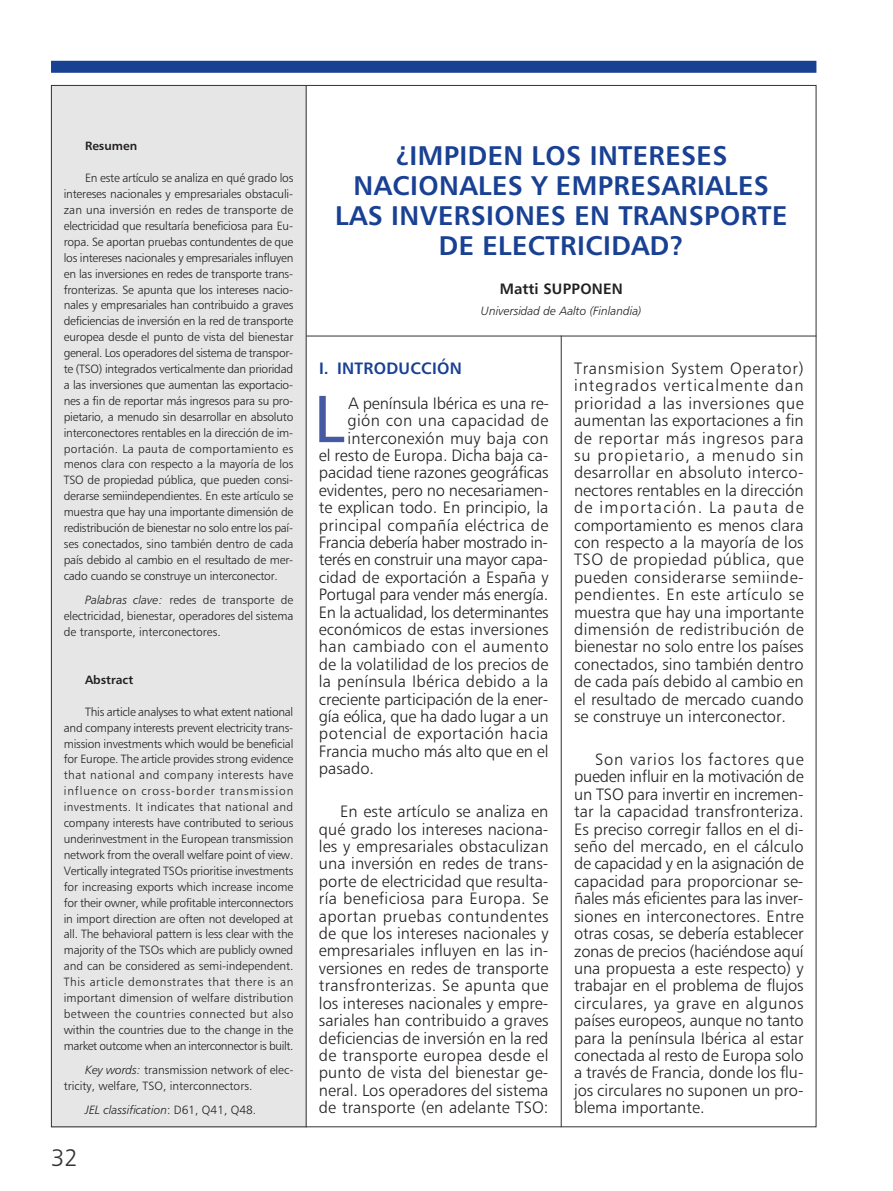
<style>
.page{position:relative;width:893px;height:1191px;background:#fff}
.page>*{position:absolute;margin:0;border:0;box-sizing:border-box;transform-origin:0 0}
.t1{font:66.6px "Humanist 777 BT Roman B";color:#465aa3}
.t2{font:27px/30px "Humanist 777 BT Bold B";letter-spacing:.015em;color:#184093;text-align:center}
.t3{font:24px "Humanist 777 BT Light B";color:#333}
.t4{font:16.5px/17.4px "Humanist 777 BT Light B";color:#231f20;text-align:justify}
.t5{font:16.5px "Humanist 777 BT Light B";letter-spacing:-.025em;color:#231f20}
.t6{font:16.5px "Humanist 777 BT Light B";letter-spacing:.025em;color:#231f20}
.t7{font:16.5px "Humanist 777 BT Light B";letter-spacing:-.02em;color:#231f20}
.t8{font:16.5px "Humanist 777 BT Light B";letter-spacing:.02em;color:#231f20}
.t9{font:16.5px "Humanist 777 BT Bold B";letter-spacing:.015em;color:#184093}
.t10{font:15px "Humanist 777 BT Bold B";letter-spacing:.015em;color:#231f20}
.t11{font:12px/15.9px "Humanist 777 BT Light B";letter-spacing:-.005em;color:#231f20;text-align:justify}
.t12{font:12px "Humanist 777 BT Light Italic B";color:#231f20}
.t13{font:12px "Humanist 777 BT Bold B";color:#231f20}
.s1{font-family:"Humanist 777 BT Light Italic B"}
.s2{font-family:"Humanist 777 BT Light B"}
</style>
<div class="page">
<div style="left:51px;top:61px;width:765px;height:12px;background:#184093"></div>
<div style="left:51px;top:85px;width:255px;height:1042px;background:#e6e6e6"></div>
<hr style="left:561px;top:335px;width:1px;height:792px;background:#333">
<hr style="left:306px;top:85px;width:1px;height:1042px;background:#333">
<hr style="left:306px;top:336px;width:510px;height:1px;background:#333">
<p class="t13" style="left:85px;top:139px;width:54px">Resumen</p>
<p class="t11" style="left:64px;top:170px;width:231px;text-indent:21px">En este artículo se analiza en qué grado los intereses nacionales y empresariales obstaculi&shy;zan una inversión en redes de transporte de electricidad que resultaría beneficiosa para Eu&shy;ropa. Se aportan pruebas contundentes de que los intereses nacionales y empresariales influyen en las inversiones en redes de transporte trans&shy;fronterizas. Se apunta que los intereses nacio&shy;nales y empresariales han contribuido a graves deficiencias de inversión en la red de transporte europea desde el punto de vista del bienestar general. Los operadores del sistema de transpor&shy;te (TSO) integrados verticalmente dan prioridad a las inversiones que aumentan las exportacio&shy;nes a fin de reportar más ingresos para su pro&shy;pietario, a menudo sin desarrollar en absoluto interconectores rentables en la dirección de im&shy;portación. La pauta de comportamiento es menos clara con respecto a la mayoría de los TSO de propiedad pública, que pueden consi&shy;derarse semiindependientes. En este artículo se muestra que hay una importante dimensión de redistribución de bienestar no solo entre los paí&shy;ses conectados, sino también dentro de cada país debido al cambio en el resultado de mer&shy;cado cuando se construye un interconector.</p>
<p class="t11" style="left:64px;top:592px;width:231px;text-indent:21px"><span class="s1">Palabras clave:</span> redes de transporte de electricidad, bienestar, operadores del sistema de transporte, interconectores.</p>
<p class="t13" style="left:85px;top:672px;width:50px">Abstract</p>
<p class="t11" style="left:64px;top:703px;width:231px;text-indent:21px">This article analyses to what extent national and company interests prevent electricity trans&shy;mission investments which would be beneficial for Europe. The article provides strong evidence that national and company interests have influence on cross-border transmission investments. It indicates that national and company interests have contributed to serious underinvestment in the European transmission network from the overall welfare point of view.<br>Vertically integrated TSOs prioritise investments for increasing exports which increase income for their owner, while profitable interconnectors in import direction are often not developed at all. The behavioral pattern is less clear with the majority of the TSOs which are publicly owned and can be considered as semi-independent.<br>This article demonstrates that there is an important dimension of welfare distribution between the countries connected but also within the countries due to the change in the market outcome when an interconnector is built.</p>
<p class="t11" style="left:64px;top:1062px;width:231px;text-indent:21px"><span class="s1">Key words:</span> transmission network of elec&shy;tricity, welfare, TSO, interconnectors.</p>
<p class="t12" style="left:85px;top:1102px;width:173px">JEL classification<span class="s2">: D61, Q41, Q48.</span></p>
<h3 class="t3" style="left:51px;top:1143px;width:28px">32</h3>
<h2 class="t2" style="left:335px;top:140px;width:454px">¿IMPIDEN LOS INTERESES<br>NACIONALES Y EMPRESARIALES<br>LAS INVERSIONES EN TRANSPORTE<br>DE ELECTRICIDAD?</h2>
<p class="t10" style="left:500px;top:279px;width:124px">Matti SUPPONEN</p>
<p class="t12" style="left:481px;top:303px;width:162px">Universidad de Aalto (Finlandia)</p>
<h3 class="t9" style="left:319px;top:358px;width:144px">I. INTRODUCCIÓN</h3>
<h3 class="t4" style="left:348px;top:394px;width:202px">A península Ibérica es una re-</h3>
<h3 class="t4" style="left:348px;top:411px;width:202px">gión con una capacidad de</h3>
<h3 class="t4" style="left:348px;top:429px;width:202px">interconexión muy baja con</h3>
<h3 class="t4" style="left:319px;top:446px;width:231px">el resto de Europa. Dicha baja ca-</h3>
<h3 class="t4" style="left:319px;top:463px;width:231px">pacidad tiene razones geográficas</h3>
<h3 class="t4" style="left:319px;top:481px;width:231px">evidentes, pero no necesariamen-</h3>
<h3 class="t4" style="left:319px;top:498px;width:231px">te explican todo. En principio, la</h3>
<h3 class="t8" style="left:319px;top:515px;width:231px">principal compañía eléctrica de</h3>
<h3 class="t5" style="left:319px;top:532px;width:231px">Francia debería haber mostrado in-</h3>
<h3 class="t7" style="left:319px;top:549px;width:231px">terés en construir una mayor capa-</h3>
<h3 class="t4" style="left:319px;top:568px;width:231px">cidad de exportación a España y</h3>
<h3 class="t4" style="left:319px;top:585px;width:231px">Portugal para vender más energía.</h3>
<h3 class="t5" style="left:319px;top:601px;width:231px">En la actualidad, los determinantes</h3>
<h3 class="t4" style="left:319px;top:620px;width:231px">económicos de estas inversiones</h3>
<h3 class="t6" style="left:319px;top:636px;width:231px">han cambiado con el aumento</h3>
<h3 class="t4" style="left:319px;top:655px;width:231px">de la volatilidad de los precios de</h3>
<h3 class="t4" style="left:319px;top:672px;width:231px">la península Ibérica debido a la</h3>
<h3 class="t4" style="left:319px;top:690px;width:231px">creciente participación de la ener-</h3>
<h3 class="t4" style="left:319px;top:707px;width:231px">gía eólica, que ha dado lugar a un</h3>
<h3 class="t6" style="left:319px;top:723px;width:231px">potencial de exportación hacia</h3>
<h3 class="t4" style="left:319px;top:742px;width:231px">Francia mucho más alto que en el</h3>
<h3 class="t4" style="left:319px;top:759px;width:57px">pasado.</h3>
<p class="t4" style="left:319px;top:802px;width:231px;text-indent:21px">En este artículo se analiza en qué grado los intereses naciona&shy;les y empresariales obstaculizan una inversión en redes de trans&shy;porte de electricidad que resulta&shy;ría beneficiosa para Europa. Se aportan pruebas contundentes de que los intereses nacionales y empresariales influyen en las in&shy;versiones en redes de transporte transfronterizas. Se apunta que los intereses nacionales y empre&shy;sariales han contribuido a graves deficiencias de inversión en la red de transporte europea desde el punto de vista del bienestar ge&shy;neral. Los operadores del sistema de transporte (en adelante TSO:</p>
<h1 class="t1" style="left:314px;top:377px;width:32px">L</h1>
<p class="t4" style="left:574px;top:359px;width:231px">Transmision System Operator) integrados verticalmente dan prioridad a las inversiones que aumentan las exportaciones a fin de reportar más ingresos para su propietario, a menudo sin desarrollar en absoluto interco&shy;nectores rentables en la dirección de importación. La pauta de comportamiento es menos clara con respecto a la mayoría de los TSO de propiedad pública, que pueden considerarse semiinde&shy;pendientes. En este artículo se muestra que hay una importante dimensión de redistribución de bienestar no solo entre los países conectados, sino también dentro de cada país debido al cambio en el resultado de mercado cuando se construye un interconector.</p>
<p class="t4" style="left:574px;top:750px;width:231px;text-indent:21px">Son varios los factores que pueden influir en la motivación de un TSO para invertir en incremen&shy;tar la capacidad transfronteriza.<br>Es preciso corregir fallos en el di&shy;seño del mercado, en el cálculo de capacidad y en la asignación de capacidad para proporcionar se&shy;ñales más eficientes para las inver&shy;siones en interconectores. Entre otras cosas, se debería establecer zonas de precios (haciéndose aquí una propuesta a este respecto) y trabajar en el problema de flujos circulares, ya grave en algunos países europeos, aunque no tanto para la península Ibérica al estar conectada al resto de Europa solo a través de Francia, donde los flu&shy;jos circulares no suponen un pro&shy;blema importante.</p>
</div>
